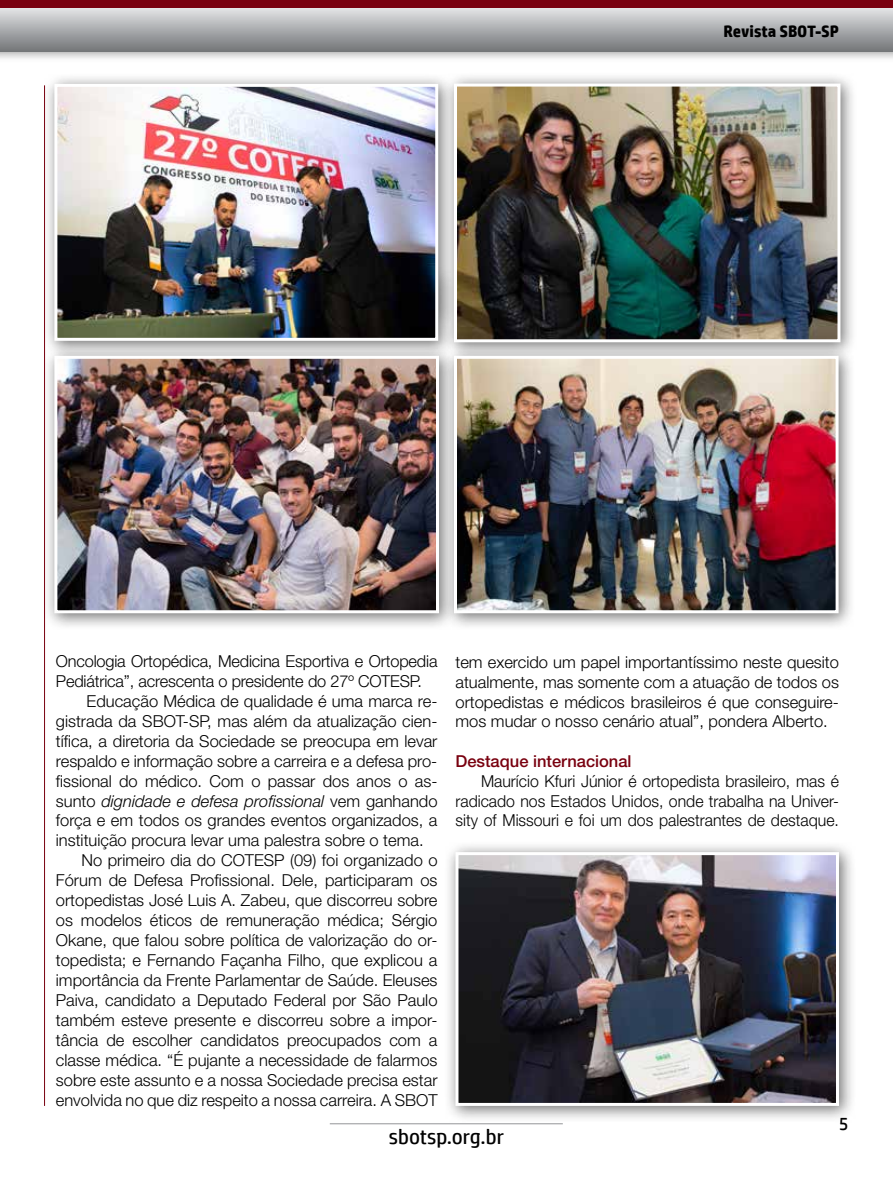
<style>
.page{position:relative;width:893px;height:1191px;background:#fff}
.page>*{position:absolute;margin:0;border:0;box-sizing:border-box;transform-origin:0 0}
.t1{font:21px "HP Simplified";color:#000}
.t2{font:18px "HP Simplified";color:#000}
.t3{font:300 16.5px/19.8px "Helvetica Neue LT Std";color:#000;text-align:justify}
.t4{font:300 16.5px/19.8px "Helvetica Neue LT Std";color:#000;text-align:justify;scale:.96 1}
.t5{font:italic 300 16.5px "Helvetica Neue LT Std";color:#000}
.t6{font:500 16.5px "Helvetica Neue LT Std";color:#79000f}
.t7{font:700 16.5px "HP Simplified";color:#000}
.s1{font-style:normal}
</style>
<div class="page">
<hr style="left:330px;top:1123px;width:233px;height:1px;background:#939598">
<div style="left:0;top:0;width:893px;height:63px;background:#000;opacity:.35"></div>
<svg style="left:0;top:8px;width:893px;height:43px;background:#abadaf"></svg>
<div style="left:0;top:0;width:893px;height:8px;background:#79000f"></div>
<hr style="left:44px;top:85px;width:1px;height:1021px;background:#79000f">
<div style="left:43px;top:73px;width:412px;height:285px;background:#000;opacity:.55"></div>
<img style="left:58px;top:88px;width:376px;height:249px">
<div style="left:54px;top:84px;width:384px;height:257px;border:3px solid #fff"></div>
<div style="left:443px;top:72px;width:414px;height:287px;background:#000;opacity:.55"></div>
<img style="left:458px;top:88px;width:378px;height:250px">
<div style="left:454px;top:84px;width:386px;height:258px;border:3px solid #fff"></div>
<div style="left:43px;top:344px;width:413px;height:286px;background:#000;opacity:.55"></div>
<img style="left:58px;top:360px;width:377px;height:249px">
<div style="left:54px;top:356px;width:385px;height:257px;border:3px solid #fff"></div>
<div style="left:443px;top:344px;width:413px;height:286px;background:#000;opacity:.55"></div>
<img style="left:458px;top:360px;width:377px;height:249px">
<div style="left:454px;top:356px;width:385px;height:257px;border:3px solid #fff"></div>
<div style="left:444px;top:840px;width:412px;height:282px;background:#000;opacity:.55"></div>
<img style="left:459px;top:856px;width:376px;height:246px">
<div style="left:455px;top:852px;width:384px;height:254px;border:3px solid #fff"></div>
<p class="t7" style="left:723px;top:21px;width:117px">Revista SBOT-SP</p>
<p class="t3" style="left:56px;top:650px;width:383px">Oncologia Ortopédica, Medicina Esportiva e Ortopedia</p>
<p class="t3" style="left:56px;top:670px;width:368px">Pediátrica”, acrescenta o presidente do 27º COTESP.</p>
<p class="t3" style="left:87px;top:690px;width:352px">Educação Médica de qualidade é uma marca re-</p>
<p class="t3" style="left:56px;top:710px;width:383px">gistrada da SBOT-SP, mas além da atualização cien-</p>
<p class="t3" style="left:56px;top:730px;width:383px">tífica, a diretoria da Sociedade se preocupa em levar</p>
<p class="t3" style="left:56px;top:750px;width:383px">respaldo e informação sobre a carreira e a defesa pro-</p>
<p class="t3" style="left:56px;top:770px;width:383px">fissional do médico. Com o passar dos anos o as-</p>
<p class="t5" style="left:56px;top:791px;width:383px"><span class="s1">sunto</span> dignidade e defesa profissional <span class="s1">vem ganhando</span></p>
<p class="t3" style="left:56px;top:810px;width:383px">força e em todos os grandes eventos organizados, a</p>
<p class="t3" style="left:56px;top:830px;width:369px">instituição procura levar uma palestra sobre o tema.</p>
<p class="t3" style="left:81px;top:850px;width:358px">No primeiro dia do COTESP (09) foi organizado o</p>
<p class="t3" style="left:56px;top:870px;width:383px">Fórum de Defesa Profissional. Dele, participaram os</p>
<p class="t3" style="left:56px;top:890px;width:383px">ortopedistas José Luis A. Zabeu, que discorreu sobre</p>
<p class="t3" style="left:56px;top:910px;width:383px">os modelos éticos de remuneração médica; Sérgio</p>
<p class="t3" style="left:56px;top:930px;width:383px">Okane, que falou sobre política de valorização do or-</p>
<p class="t3" style="left:56px;top:950px;width:383px">topedista; e Fernando Façanha Filho, que explicou a</p>
<p class="t3" style="left:56px;top:970px;width:383px">importância da Frente Parlamentar de Saúde. Eleuses</p>
<p class="t3" style="left:56px;top:990px;width:383px">Paiva, candidato a Deputado Federal por São Paulo</p>
<p class="t3" style="left:56px;top:1010px;width:383px">também esteve presente e discorreu sobre a impor-</p>
<p class="t3" style="left:56px;top:1029px;width:383px">tância de escolher candidatos preocupados com a</p>
<p class="t3" style="left:56px;top:1049px;width:383px">classe médica. “É pujante a necessidade de falarmos</p>
<p class="t3" style="left:56px;top:1069px;width:383px">sobre este assunto e a nossa Sociedade precisa estar</p>
<p class="t3" style="left:56px;top:1089px;width:383px">envolvida no que diz respeito a nossa carreira. A SBOT</p>
<p class="t3" style="left:455px;top:652px;width:385px">tem exercido um papel importantíssimo neste quesito atualmente, mas somente com a atuação de todos os ortopedistas e médicos brasileiros é que conseguire&shy;mos mudar o nosso cenário atual”, pondera Alberto.</p>
<p class="t6" style="left:455px;top:751px;width:178px">Destaque internacional</p>
<p class="t4" style="left:455px;top:770px;width:401px;text-indent:26px">Maurício Kfuri Júnior é ortopedista brasileiro, mas é radicado nos Estados Unidos, onde trabalha na Univer&shy;sity of Missouri e foi um dos palestrantes de destaque.</p>
<p class="t1" style="left:389px;top:1125px;width:117px">sbotsp.org.br</p>
<p class="t2" style="left:839px;top:1114px;width:11px">5</p>
</div>
